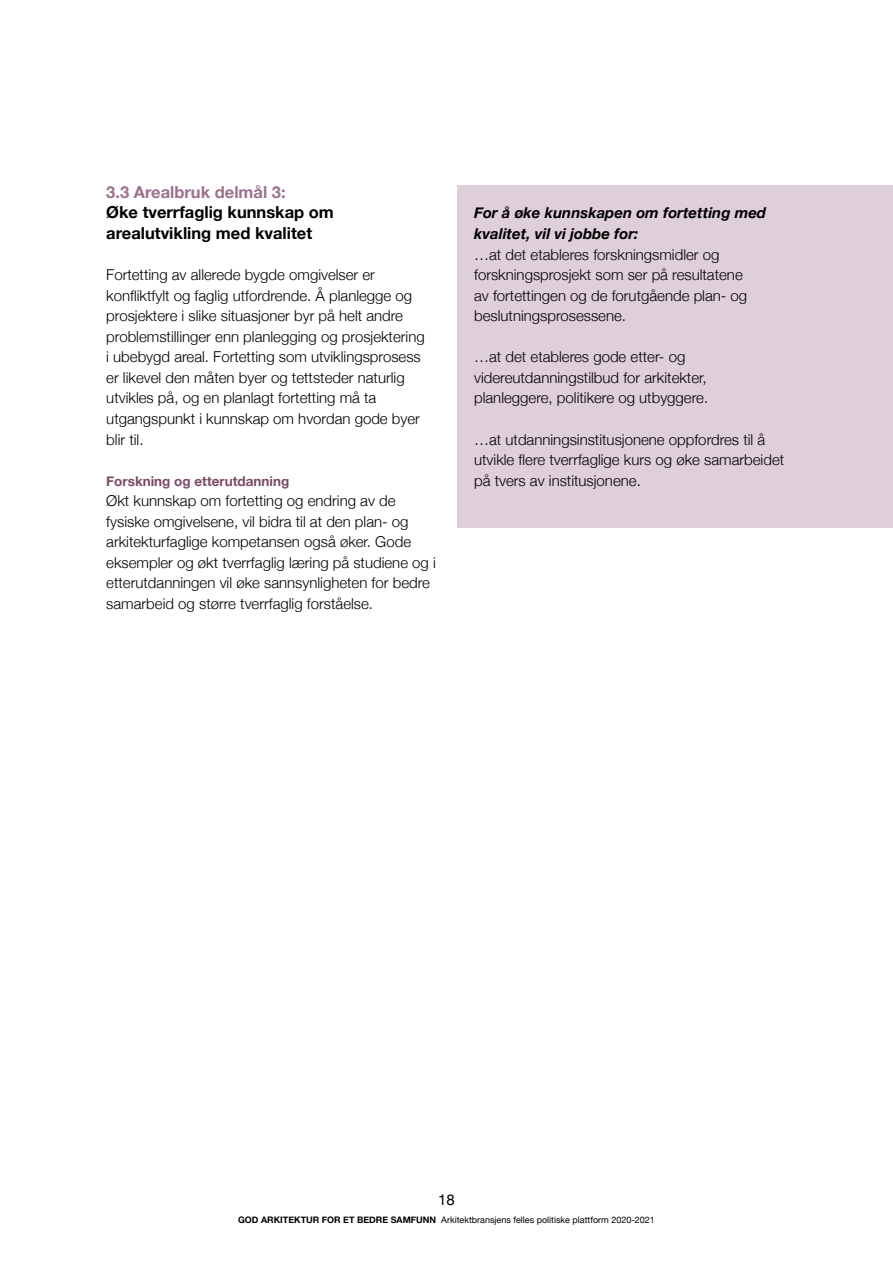
<style>
.page{position:relative;width:893px;height:1263px;background:#fff}
.page>*{position:absolute;margin:0;border:0;box-sizing:border-box;transform-origin:0 0}
.t1{font:700 16.5px/20.5px "Helvetica Neue";color:#000}
.t2{font:700 16.5px "Helvetica Neue";color:#9c718c}
.t3{font:300 15px/20.5px "Helvetica Neue";color:#000}
.t4{font:italic 700 15px/20.5px "Helvetica Neue";color:#000}
.t5{font:15px "Helvetica Neue";color:#000}
.t6{font:700 13.5px "Helvetica Neue";color:#7b4967}
.t7{font:9px "Helvetica Neue";color:#000}
.s1{font-weight:700}
</style>
<div class="page">
<div style="left:457px;top:185px;width:436px;height:342px;background:#dfcfda"></div>
<p class="t2" style="left:106px;top:179px;width:181px">3.3 Arealbruk delmål 3:</p>
<p class="t1" style="left:106px;top:203px;width:229px">Øke tverrfaglig kunnskap om arealutvikling med kvalitet</p>
<p class="t3" style="left:106px;top:263px;width:320px">Fortetting av allerede bygde omgivelser er konfliktfylt og faglig utfordrende. Å planlegge og prosjektere i slike situasjoner byr på helt andre problemstillinger enn planlegging og prosjektering i ubebygd areal. Fortetting som utviklingsprosess er likevel den måten byer og tettsteder naturlig utvikles på, og en planlagt fortetting må ta utgangspunkt i kunnskap om hvordan gode byer blir til.</p>
<p class="t6" style="left:106px;top:470px;width:185px">Forskning og etterutdanning</p>
<p class="t3" style="left:106px;top:489px;width:331px">Økt kunnskap om fortetting og endring av de fysiske omgivelsene, vil bidra til at den plan- og arkitekturfaglige kompetansen også øker. Gode eksempler og økt tverrfaglig læring på studiene og i etterutdanningen vil øke sannsynligheten for bedre samarbeid og større tverrfaglig forståelse.</p>
<p class="t4" style="left:474px;top:203px;width:293px">For å øke kunnskapen om fortetting med kvalitet, vil vi jobbe for:</p>
<p class="t3" style="left:474px;top:243px;width:275px">…at det etableres forskningsmidler og forskningsprosjekt som ser på resultatene av fortettingen og de forutgående plan- og beslutningsprosessene.</p>
<p class="t3" style="left:474px;top:346px;width:236px">…at det etableres gode etter- og videreutdanningstilbud for arkitekter, planleggere, politikere og utbyggere.</p>
<p class="t3" style="left:474px;top:428px;width:312px">…at utdanningsinstitusjonene oppfordres til å utvikle flere tverrfaglige kurs og øke samarbeidet på tvers av institusjonene.</p>
<p class="t5" style="left:438px;top:1189px;width:18px">18</p>
<p class="t7" style="left:238px;top:1213px;width:418px"><span class="s1">GOD ARKITEKTUR FOR ET BEDRE SAMFUNN</span> Arkitektbransjens felles politiske plattform 2020-2021</p>
</div>
